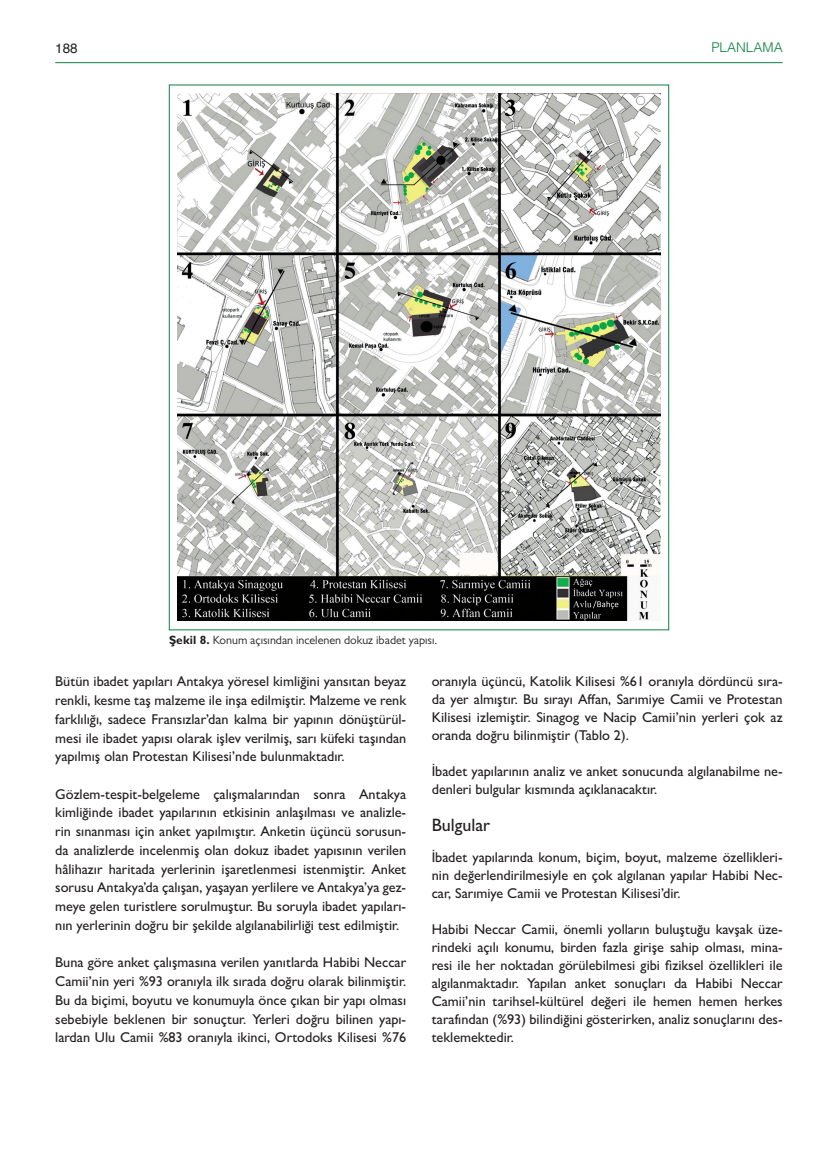
<style>
.page{position:relative;width:838px;height:1170px;background:#fff}
.page>*{position:absolute;margin:0;border:0;box-sizing:border-box;transform-origin:0 0}
.t1{font:500 18px "Gill Sans MT Pro";color:#231f20}
.t2{font:500 14.25px/18.8px "Gill Sans MT Pro";color:#231f20;text-align:justify}
.t3{font:300 13.5px "Helvetica";color:#0e813f}
.t4{font:13.5px "Helvetica";color:#231f20}
.t5{font:12px "Gill Sans MT Pro";color:#231f20}
.s1{font-weight:700}
</style>
<div class="page">
<hr style="left:55px;top:62px;width:727px;height:1px;background:#0e813f">
<img style="left:177px;top:93px;width:483px;height:527px">
<p class="t4" style="left:55px;top:38px;width:24px">188</p>
<p class="t3" style="left:711px;top:36px;width:73px">PLANLAMA</p>
<p class="t5" style="left:169px;top:633px;width:270px"><span class="s1">Şekil 8.</span> Konum açısından incelenen dokuz ibadet yapısı.</p>
<p class="t2" style="left:55px;top:672px;width:352px">Bütün ibadet yapıları Antakya yöresel kimliğini yansıtan beyaz renkli, kesme taş malzeme ile inşa edilmiştir. Malzeme ve renk farklılığı, sadece Fransızlar’dan kalma bir yapının dönüştürül&shy;mesi ile ibadet yapısı olarak işlev verilmiş, sarı küfeki taşından yapılmış olan Protestan Kilisesi’nde bulunmaktadır.</p>
<p class="t2" style="left:55px;top:784px;width:352px">Gözlem-tespit-belgeleme çalışmalarından sonra Antakya kimliğinde ibadet yapılarının etkisinin anlaşılması ve analizle&shy;rin sınanması için anket yapılmıştır. Anketin üçüncü sorusun&shy;da analizlerde incelenmiş olan dokuz ibadet yapısının verilen hâlihazır haritada yerlerinin işaretlenmesi istenmiştir. Anket sorusu Antakya’da çalışan, yaşayan yerlilere ve Antakya’ya gez&shy;meye gelen turistlere sorulmuştur. Bu soruyla ibadet yapıları&shy;nın yerlerinin doğru bir şekilde algılanabilirliği test edilmiştir.</p>
<p class="t2" style="left:55px;top:952px;width:352px">Buna göre anket çalışmasına verilen yanıtlarda Habibi Neccar Camii’nin yeri %93 oranıyla ilk sırada doğru olarak bilinmiştir.<br>Bu da biçimi, boyutu ve konumuyla önce çıkan bir yapı olması sebebiyle beklenen bir sonuçtur. Yerleri doğru bilinen yapı&shy;lardan Ulu Camii %83 oranıyla ikinci, Ortodoks Kilisesi %76</p>
<p class="t2" style="left:432px;top:672px;width:352px;line-height:18px">oranıyla üçüncü, Katolik Kilisesi %61 oranıyla dördüncü sıra&shy;da yer almıştır. Bu sırayı Affan, Sarımiye Camii ve Protestan Kilisesi izlemiştir. Sinagog ve Nacip Camii’nin yerleri çok az oranda doğru bilinmiştir (Tablo 2).</p>
<p class="t2" style="left:432px;top:762px;width:352px;line-height:18px">İbadet yapılarının analiz ve anket sonucunda algılanabilme ne&shy;denleri bulgular kısmında açıklanacaktır.</p>
<p class="t1" style="left:432px;top:814px;width:60px">Bulgular</p>
<p class="t2" style="left:432px;top:848px;width:352px;line-height:18px">İbadet yapılarında konum, biçim, boyut, malzeme özellikleri&shy;nin değerlendirilmesiyle en çok algılanan yapılar Habibi Nec&shy;car, Sarımiye Camii ve Protestan Kilisesi’dir.</p>
<p class="t2" style="left:432px;top:920px;width:352px;line-height:18px">Habibi Neccar Camii, önemli yolların buluştuğu kavşak üze&shy;rindeki açılı konumu, birden fazla girişe sahip olması, mina&shy;resi ile her noktadan görülebilmesi gibi fiziksel özellikleri ile algılanmaktadır. Yapılan anket sonuçları da Habibi Neccar Camii’nin tarihsel-kültürel değeri ile hemen hemen herkes tarafından (%93) bilindiğini gösterirken, analiz sonuçlarını des&shy;teklemektedir.</p>
</div>
